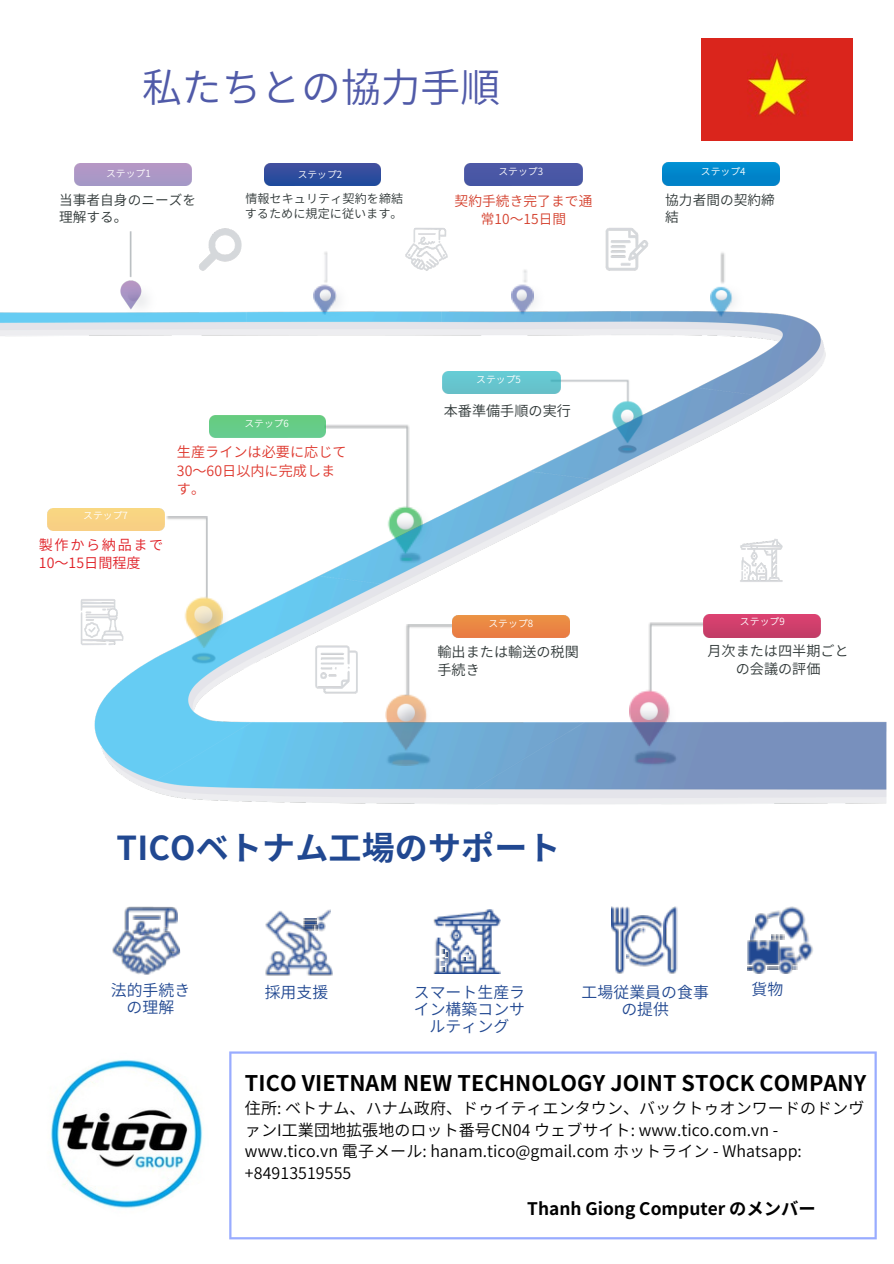
<style>
.page{position:relative;width:894px;height:1264px;background:#fff}
.page>*{position:absolute;margin:0;border:0;box-sizing:border-box;transform-origin:0 0}
.t1{font:39.75px "Source Han Sans JP";color:#505aa8}
.t2{font:700 33px "Source Han Sans JP";letter-spacing:.005em;color:#214891}
.t3{font:700 21.6px "Source Han Sans JP";letter-spacing:.005em;color:#000}
.t4{font:700 17.25px "Source Han Sans JP";color:#000}
.t5{font:16.05px/21.3px "Source Han Sans JP";letter-spacing:.005em;color:#000}
.t6{font:15.9px/16.8px "Source Han Sans JP";letter-spacing:.005em;color:#214891;text-align:center}
.t7{font:14.1px/18px "Source Han Sans JP";letter-spacing:.005em;color:#303838}
.t8{font:14.1px/18px "Source Han Sans JP";letter-spacing:.005em;color:#de362c}
.t9{font:14.1px/18px "Source Han Sans JP";letter-spacing:.12em;color:#e01f26}
.t10{font:13.65px/16.8px "Source Han Sans JP";letter-spacing:.005em;color:#303838}
.t11{font:13.65px/18px "Source Han Sans JP";letter-spacing:.005em;color:#d4402d;text-align:center}
.t12{font:12.15px/14.7px "Source Han Sans JP";letter-spacing:.005em;color:#303838}
.t13{font:9.75px "Source Han Sans JP";letter-spacing:.005em;color:#fff}
</style>
<div class="page">
<img style="left:75px;top:163px;width:117px;height:23px">
<img style="left:265px;top:163px;width:115px;height:23px">
<div style="left:465px;top:163px;width:117px;height:23px;background:#4a57a5"></div>
<img style="left:662px;top:162px;width:117px;height:23px">
<img style="left:112px;top:930px;width:68px;height:44px">
<img style="left:125px;top:906px;width:52px;height:26px">
<img style="left:132px;top:919px;width:28px;height:17px">
<img style="left:132px;top:915px;width:28px;height:4px">
<svg style="left:162px;top:927px;width:6px;height:5px"></svg>
<svg style="left:117px;top:946px;width:6px;height:6px"></svg>
<svg style="left:170px;top:946px;width:5px;height:6px"></svg>
<img style="left:266px;top:910px;width:66px;height:65px">
<img style="left:316px;top:909px;width:14px;height:13px">
<svg style="left:303px;top:918px;width:22px;height:14px"></svg>
<img style="left:433px;top:909px;width:67px;height:64px">
<svg style="left:440px;top:950px;width:7px;height:21px"></svg>
<svg style="left:462px;top:951px;width:10px;height:9px"></svg>
<svg style="left:453px;top:933px;width:5px;height:4px"></svg>
<img style="left:611px;top:906px;width:19px;height:67px">
<img style="left:663px;top:906px;width:15px;height:67px">
<img style="left:624px;top:921px;width:39px;height:39px">
<img style="left:629px;top:951px;width:36px;height:15px">
<img style="left:630px;top:915px;width:33px;height:12px">
<svg style="left:626px;top:954px;width:4px;height:4px"></svg>
<img style="left:630px;top:928px;width:12px;height:15px">
<svg style="left:640px;top:927px;width:6px;height:6px"></svg>
<img style="left:778px;top:906px;width:26px;height:29px">
<img style="left:755px;top:914px;width:13px;height:17px">
<img style="left:803px;top:943px;width:10px;height:17px">
<img style="left:800px;top:926px;width:9px;height:18px">
<img style="left:750px;top:924px;width:8px;height:11px">
<img style="left:766px;top:910px;width:14px;height:8px">
<svg style="left:747px;top:935px;width:56px;height:38px"></svg>
<img style="left:701px;top:39px;width:151px;height:101px">
<img style="left:50px;top:1059px;width:153px;height:150px">
<svg style="left:229px;top:1051px;width:647px;height:188px"></svg>
<img style="left:0;top:228px;width:887px;height:576px">
<p class="t1" style="left:142px;top:56px;width:359px">私たちとの協力手順</p>
<p class="t13" style="left:106px;top:166px;width:46px">ステップ1</p>
<p class="t10" style="left:59px;top:191px;width:139px">当事者自身のニーズを理解する。</p>
<p class="t13" style="left:298px;top:166px;width:46px">ステップ2</p>
<p class="t12" style="left:245px;top:190px;width:160px">情報セキュリティ契約を締結するために規定に従います。</p>
<p class="t13" style="left:498px;top:163px;width:46px">ステップ3</p>
<p class="t13" style="left:700px;top:163px;width:46px">ステップ4</p>
<p class="t11" style="left:454px;top:191px;width:139px">契約手続き完了まで通常10～15日間</p>
<p class="t10" style="left:665px;top:191px;width:111px">協力者間の契約締結</p>
<p class="t13" style="left:83px;top:508px;width:46px">ステップ7</p>
<p class="t9" style="left:39px;top:535px;width:126px">製作から納品まで<br>10～15日間程度</p>
<p class="t13" style="left:244px;top:415px;width:46px">ステップ6</p>
<p class="t8" style="left:177px;top:442px;width:171px">生産ラインは必要に応じて<br>30～60日以内に完成します。</p>
<p class="t13" style="left:476px;top:371px;width:46px">ステップ5</p>
<p class="t7" style="left:443px;top:401px;width:128px">本番準備手順の実行</p>
<p class="t13" style="left:488px;top:615px;width:46px">ステップ8</p>
<p class="t7" style="left:437px;top:642px;width:143px">輸出または輸送の税関手続き</p>
<p class="t13" style="left:739px;top:613px;width:46px">ステップ9</p>
<p class="t7" style="left:707px;top:640px;width:143px;text-align:center">月次または四半期ごとの会議の評価</p>
<p class="t2" style="left:117px;top:821px;width:445px">TICOベトナム工場のサポート</p>
<p class="t6" style="left:111px;top:980px;width:81px">法的手続きの理解</p>
<p class="t6" style="left:264px;top:983px;width:65px">採用支援</p>
<p class="t6" style="left:413px;top:983px;width:113px">スマート生産ライン構築コンサルティング</p>
<p class="t6" style="left:581px;top:983px;width:129px">工場従業員の食事の提供</p>
<p class="t6" style="left:751px;top:979px;width:33px">貨物</p>
<p class="t3" style="left:245px;top:1065px;width:622px">TICO VIETNAM NEW TECHNOLOGY JOINT STOCK COMPANY</p>
<p class="t5" style="left:245px;top:1096px;width:620px">住所: ベトナム、ハナム政府、ドゥイティエンタウン、バックトゥオンワードのドンヴァンI工業団地拡張地のロット番号CN04 ウェブサイト: www.tico.com.vn - www.tico.vn 電子メール: hanam.tico@gmail.com ホットライン - Whatsapp: +84913519555</p>
<p class="t4" style="left:527px;top:1194px;width:290px">Thanh Giong Computer のメンバー</p>
</div>
